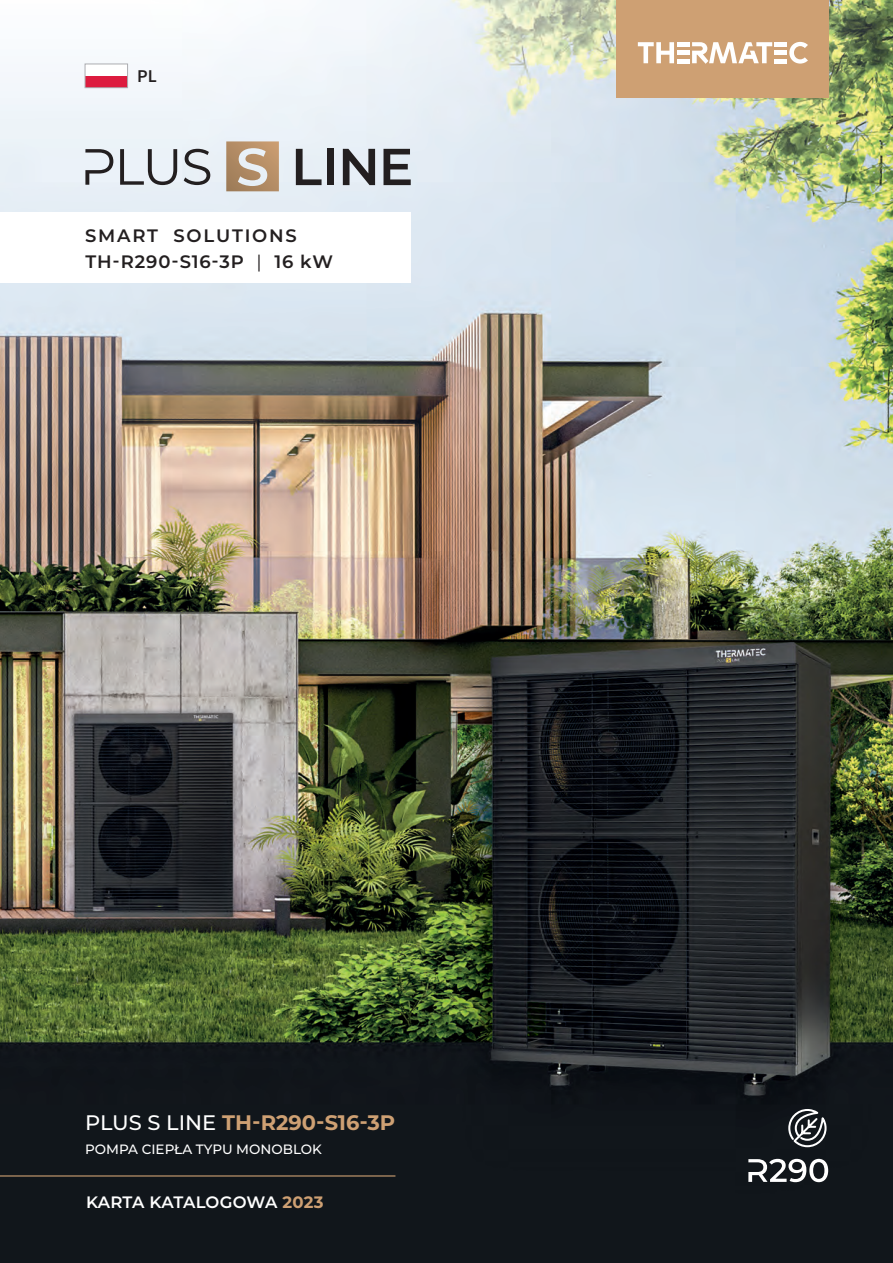
<style>
.page{position:relative;width:893px;height:1263px;background:#fff}
.page>*{position:absolute;margin:0;border:0;box-sizing:border-box;transform-origin:0 0}
.t1{font:700 21px "Montserrat";color:#cea073}
.t2{font:600 18px "Montserrat";letter-spacing:.05em;color:#231f20}
.t3{font:600 18px "Montserrat";letter-spacing:.1em;color:#231f20}
.t4{font:600 18px "Source Sans Pro";color:#231f20}
.t5{font:600 16.5px "Montserrat";letter-spacing:-.005em;color:#fff}
.t6{font:500 13.5px "Montserrat";color:#fff}
.s1{font-weight:400}
.s2{font-weight:500;color:#fff}
.s3{font-weight:700;color:#cea073}
</style>
<div class="page">
<img style="left:0;top:0;width:893px;height:1263px">
<div style="left:85px;top:64px;width:43px;height:12px;background:#fff"></div>
<div style="left:85px;top:76px;width:43px;height:12px;background:#dd1c3f"></div>
<div style="left:85px;top:64px;width:43px;height:24px;border:1px solid #acadb1"></div>
<div style="left:0;top:213px;width:411px;height:70px;background:#fff"></div>
<div style="left:617px;top:0;width:212px;height:98px;background:#cea073"></div>
<svg style="left:638px;top:42px;width:36px;height:21px"></svg>
<hr style="left:677px;top:51px;width:12px;height:4px;background:#fff">
<hr style="left:677px;top:59px;width:12px;height:4px;background:#fff">
<hr style="left:677px;top:42px;width:12px;height:4px;background:#fff">
<hr style="left:775px;top:42px;width:12px;height:4px;background:#fff">
<hr style="left:775px;top:51px;width:12px;height:4px;background:#fff">
<hr style="left:775px;top:59px;width:12px;height:4px;background:#fff">
<svg style="left:789px;top:42px;width:19px;height:22px"></svg>
<svg style="left:692px;top:42px;width:80px;height:22px"></svg>
<hr style="left:0;top:1175px;width:395px;height:1px;background:#cea073">
<svg style="left:85px;top:149px;width:28px;height:36px"></svg>
<svg style="left:120px;top:149px;width:57px;height:36px"></svg>
<svg style="left:184px;top:149px;width:26px;height:36px"></svg>
<svg style="left:296px;top:149px;width:26px;height:36px"></svg>
<div style="left:328px;top:149px;width:6px;height:36px;background:#231f20"></div>
<svg style="left:343px;top:149px;width:32px;height:36px"></svg>
<svg style="left:383px;top:149px;width:28px;height:36px"></svg>
<svg style="left:226px;top:141px;width:53px;height:50px"></svg>
<svg style="left:787px;top:1108px;width:41px;height:40px"></svg>
<svg style="left:748px;top:1159px;width:80px;height:23px"></svg>
<p class="t4" style="left:137px;top:65px;width:21px">PL</p>
<p class="t3" style="left:85px;top:223px;width:213px">SMART SOLUTIONS</p>
<p class="t2" style="left:85px;top:249px;width:249px">TH-R290-S16-3P <span class="s1">|</span> 16 kW</p>
<p class="t1" style="left:85px;top:1107px;width:312px"><span class="s2">PLUS S LINE</span> TH-R290-S16-3P</p>
<p class="t6" style="left:85px;top:1139px;width:238px">POMPA CIEPŁA TYPU MONOBLOK</p>
<p class="t5" style="left:86px;top:1191px;width:239px">KARTA KATALOGOWA <span class="s3">2023</span></p>
</div>
